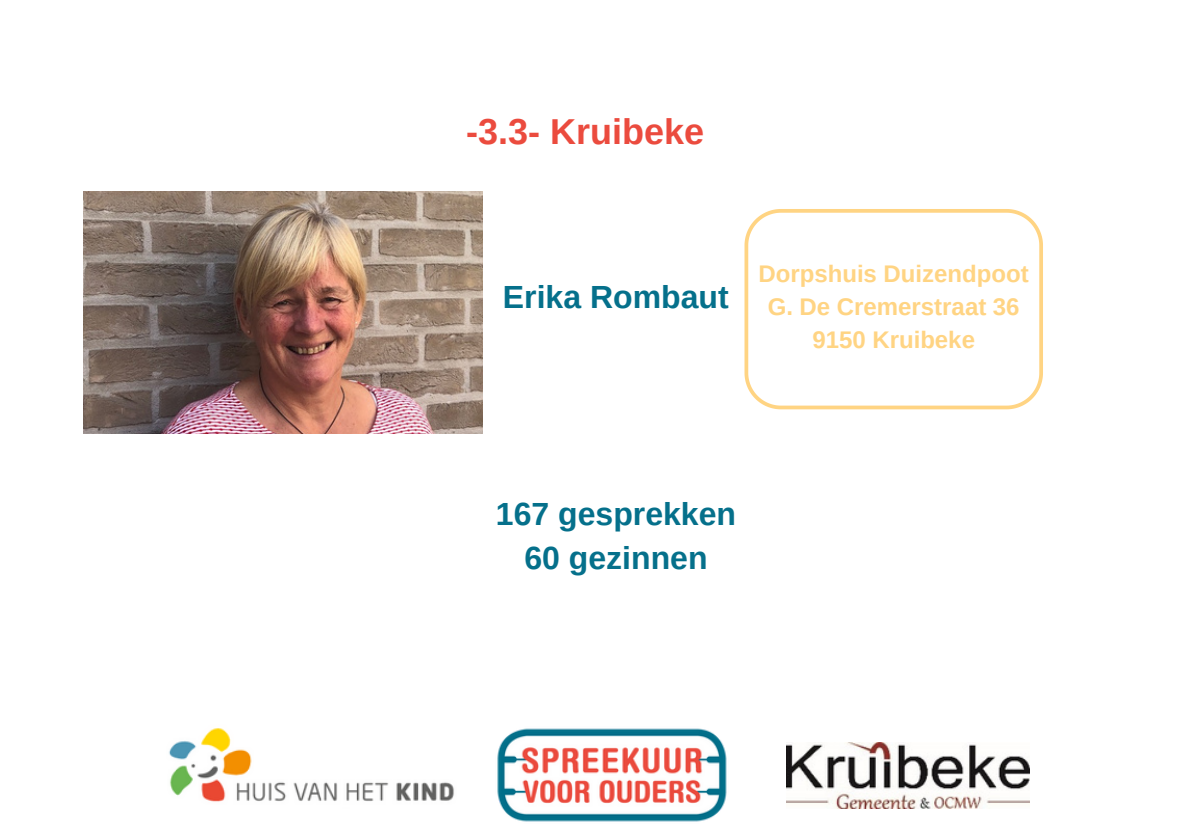
<style>
.page{position:relative;width:1191px;height:839px;background:#fff}
.page>*{position:absolute;margin:0;border:0;box-sizing:border-box;transform-origin:0 0}
.t1{font:700 36px "Arimo";color:#eb4b3e}
.t2{font:700 32px/43.6px "Arimo";color:#05708b;text-align:center}
.t3{font:700 24px "Arimo";color:#ffd483}
</style>
<div class="page">
<img style="left:497px;top:728px;width:230px;height:94px">
<img style="left:169px;top:728px;width:285px;height:74px">
<img style="left:787px;top:742px;width:243px;height:66px">
<img style="left:84px;top:192px;width:399px;height:241px">
<svg style="left:745px;top:209px;width:298px;height:200px"></svg>
<p class="t1" style="left:466px;top:111px;width:239px">-3.3- Kruibeke</p>
<p class="t2" style="left:503px;top:275px;width:227px">Erika Rombaut</p>
<h2 class="t3" style="left:758px;top:260px;width:272px">Dorpshuis Duizendpoot</h2>
<p class="t3" style="left:768px;top:293px;width:253px">G. De Cremerstraat 36</p>
<p class="t3" style="left:812px;top:326px;width:164px">9150 Kruibeke</p>
<p class="t2" style="left:496px;top:492px;width:242px">167 gesprekken<br>60 gezinnen</p>
</div>
